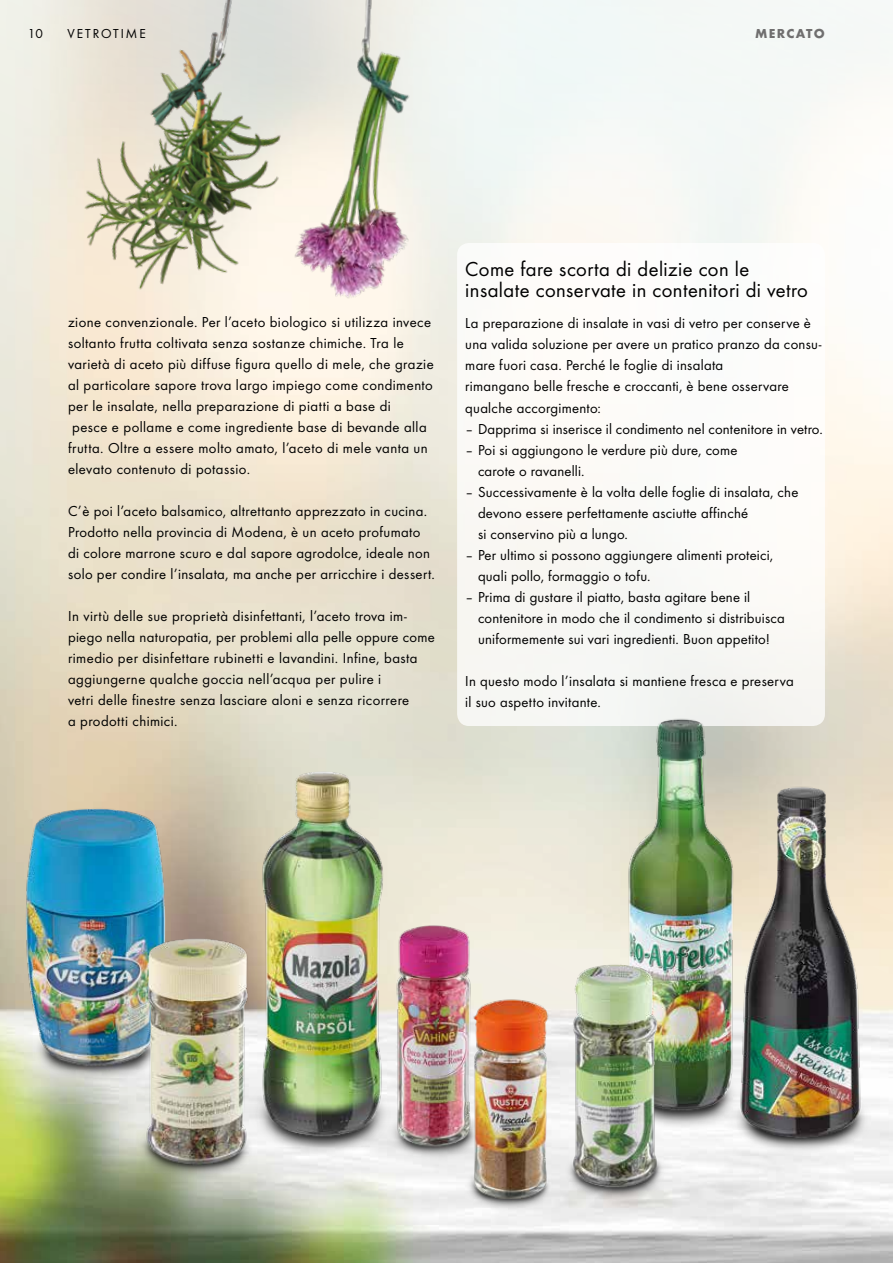
<style>
.page{position:relative;width:893px;height:1263px;background:#fff}
.page>*{position:absolute;margin:0;border:0;box-sizing:border-box;transform-origin:0 0}
.t1{font:21px/21px "Futura Boo";letter-spacing:.02em;color:#000}
.t2{font:15px/21px "Futura Boo";letter-spacing:.02em;color:#000}
.t3{font:13.5px "Futura Boo";letter-spacing:.15em;color:#000}
.t4{font:700 13.5px "Futura";letter-spacing:.095em;color:#706f6f}
</style>
<div class="page">
<img style="left:0;top:0;width:893px;height:1263px">
<img style="left:324px;top:0;width:117px;height:307px">
<img style="left:68px;top:0;width:256px;height:307px">
<img style="left:461px;top:980px;width:98px;height:277px">
<img style="left:724px;top:774px;width:155px;height:460px">
<img style="left:9px;top:796px;width:171px;height:352px">
<img style="left:246px;top:757px;width:155px;height:495px">
<img style="left:126px;top:923px;width:140px;height:308px">
<img style="left:379px;top:911px;width:109px;height:298px">
<div style="left:457px;top:243px;width:368px;height:483px;background:#fbfaf7;border-radius:12px"></div>
<img style="left:610px;top:707px;width:141px;height:481px">
<img style="left:559px;top:952px;width:114px;height:309px">
<p class="t3" style="left:28px;top:25px;width:17px">10</p>
<p class="t3" style="left:68px;top:25px;width:80px">VETROTIME</p>
<p class="t4" style="left:755px;top:25px;width:71px">MERCATO</p>
<p class="t2" style="left:68px;top:311px;width:367px">zione convenzionale. Per l’aceto biologico si utilizza invece soltanto frutta coltivata senza sostanze chimiche. Tra le varietà di aceto più diffuse figura quello di mele, che grazie al particolare sapore trova largo impiego come condimento per le insalate, nella preparazione di piatti a base di<br>pesce e pollame e come ingrediente base di bevande alla frutta. Oltre a essere molto amato, l’aceto di mele vanta un elevato contenuto di potassio.</p>
<p class="t2" style="left:68px;top:500px;width:368px">C’è poi l’aceto balsamico, altrettanto apprezzato in cucina.<br>Prodotto nella provincia di Modena, è un aceto profumato di colore marrone scuro e dal sapore agrodolce, ideale non solo per condire l’insalata, ma anche per arricchire i dessert.</p>
<p class="t2" style="left:68px;top:605px;width:368px">In virtù delle sue proprietà disinfettanti, l’aceto trova im&shy;piego nella naturopatia, per problemi alla pelle oppure come rimedio per disinfettare rubinetti e lavandini. Infine, basta aggiungerne qualche goccia nell’acqua per pulire i<br>vetri delle finestre senza lasciare aloni e senza ricorrere<br>a prodotti chimici.</p>
<h1 class="t1" style="left:465px;top:258px;width:344px">Come fare scorta di delizie con le insalate conservate in contenitori di vetro</h1>
<p class="t2" style="left:465px;top:313px;width:358px">La preparazione di insalate in vasi di vetro per conserve è una valida soluzione per avere un pratico pranzo da consu&shy;mare fuori casa. Perché le foglie di insalata<br>rimangano belle fresche e croccanti, è bene osservare qualche accorgimento:</p>
<p class="t2" style="left:465px;top:418px;width:359px">– Dapprima si inserisce il condimento nel contenitore in vetro.</p>
<p class="t2" style="left:478px;top:439px;width:261px;text-indent:-13px">– Poi si aggiungono le verdure più dure, come carote o ravanelli.</p>
<p class="t2" style="left:478px;top:481px;width:322px;text-indent:-13px">– Successivamente è la volta delle foglie di insalata, che devono essere perfettamente asciutte affinché<br>si conservino più a lungo.</p>
<p class="t2" style="left:478px;top:544px;width:297px;text-indent:-13px">– Per ultimo si possono aggiungere alimenti proteici, quali pollo, formaggio o tofu.</p>
<p class="t2" style="left:478px;top:586px;width:308px;text-indent:-13px">– Prima di gustare il piatto, basta agitare bene il contenitore in modo che il condimento si distribuisca uniformemente sui vari ingredienti. Buon appetito!</p>
<p class="t2" style="left:465px;top:670px;width:330px">In questo modo l’insalata si mantiene fresca e preserva il suo aspetto invitante.</p>
</div>
